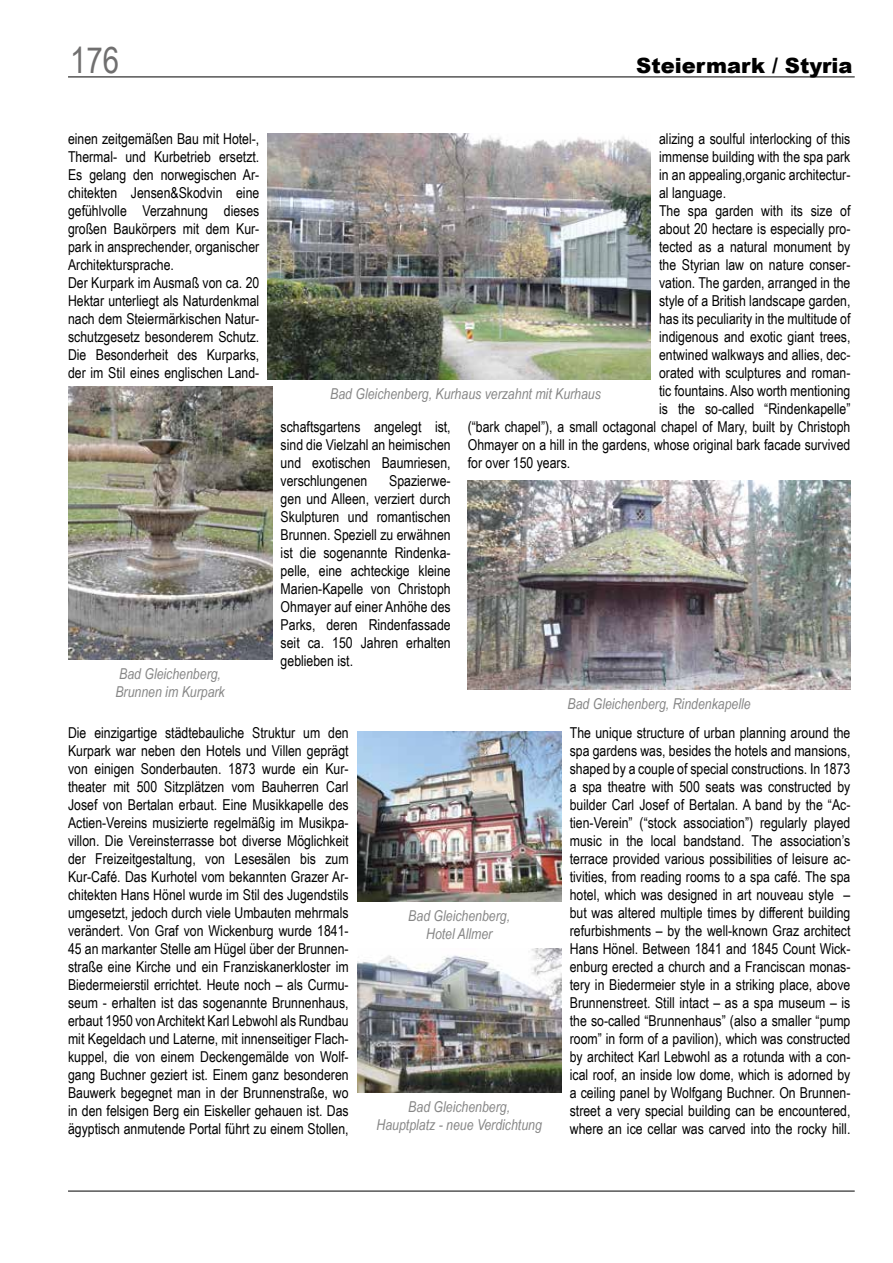
<style>
.page{position:relative;width:893px;height:1263px;background:#fff}
.page>*{position:absolute;margin:0;border:0;box-sizing:border-box;transform-origin:0 0}
.t1{font:36px "Arial Narrow";color:#706f6f}
.t2{font:900 21px "Arial";color:#000}
.t3{font:15px/18px "Arial Narrow";color:#000;text-align:justify}
.t4{font:italic 15px/18px "Arial Narrow";color:#878787;text-align:center}
</style>
<div class="page">
<img style="left:68px;top:387px;width:204px;height:272px">
<img style="left:357px;top:731px;width:204px;height:170px">
<img style="left:268px;top:133px;width:383px;height:246px">
<img style="left:468px;top:480px;width:382px;height:209px">
<img style="left:357px;top:948px;width:204px;height:145px">
<hr style="left:68px;top:77px;width:787px;height:1px;background:#000">
<hr style="left:68px;top:1191px;width:787px;height:1px;background:#000">
<h1 class="t1" style="left:70px;top:34px;width:51px">176</h1>
<h2 class="t2" style="left:636px;top:50px;width:218px">Steiermark / Styria</h2>
<p class="t3" style="left:68px;top:129px;width:193px;text-align:left">einen zeitgemäßen Bau mit Hotel-,<br>Thermal- und Kurbetrieb ersetzt.<br>Es gelang den norwegischen Ar&shy;chitekten Jensen&amp;Skodvin eine gefühlvolle Verzahnung dieses großen Baukörpers mit dem Kur&shy;park in ansprechender, organischer<br>Architektursprache.<br>Der Kurpark im Ausmaß von ca. 20<br>Hektar unterliegt als Naturdenkmal nach dem Steiermärkischen Natur&shy;schutzgesetz besonderem Schutz.<br>Die Besonderheit des Kurparks, der im Stil eines englischen Land-</p>
<p class="t4" style="left:115px;top:664px;width:111px;text-align:left">Bad Gleichenberg,<br>Brunnen im Kurpark</p>
<p class="t3" style="left:659px;top:129px;width:193px">alizing a soulful interlocking of this</p>
<p class="t3" style="left:659px;top:147px;width:193px">immense building with the spa park</p>
<p class="t3" style="left:659px;top:165px;width:193px">in an appealing,organic architectur-</p>
<p class="t3" style="left:659px;top:183px;width:69px">al language.</p>
<p class="t3" style="left:659px;top:201px;width:193px">The spa garden with its size of</p>
<p class="t3" style="left:659px;top:219px;width:193px">about 20 hectare is especially pro-</p>
<p class="t3" style="left:659px;top:237px;width:193px">tected as a natural monument by</p>
<p class="t3" style="left:659px;top:255px;width:193px">the Styrian law on nature conser-</p>
<p class="t3" style="left:659px;top:273px;width:193px">vation. The garden, arranged in the</p>
<p class="t3" style="left:659px;top:291px;width:193px">style of a British landscape garden,</p>
<p class="t3" style="left:659px;top:309px;width:193px">has its peculiarity in the multitude of</p>
<p class="t3" style="left:659px;top:327px;width:193px">indigenous and exotic giant trees,</p>
<p class="t3" style="left:659px;top:345px;width:193px">entwined walkways and allies, dec-</p>
<p class="t3" style="left:659px;top:363px;width:193px">orated with sculptures and roman-</p>
<p class="t3" style="left:659px;top:381px;width:193px">tic fountains. Also worth mentioning</p>
<p class="t3" style="left:659px;top:399px;width:193px">is the so-called “Rindenkapelle”</p>
<p class="t3" style="left:468px;top:417px;width:384px">(“bark chapel”), a small octagonal chapel of Mary, built by Christoph</p>
<p class="t3" style="left:468px;top:435px;width:384px">Ohmayer on a hill in the gardens, whose original bark facade survived</p>
<p class="t3" style="left:468px;top:453px;width:104px">for over 150 years.</p>
<p class="t4" style="left:330px;top:384px;width:272px">Bad Gleichenberg, Kurhaus verzahnt mit Kurhaus</p>
<p class="t3" style="left:281px;top:417px;width:172px">schaftsgartens angelegt ist, sind die Vielzahl an heimischen und exotischen Baumriesen, verschlungenen</p>
<p class="t3" style="left:281px;top:471px;width:172px;text-indent:109px">Spazierwe&shy;gen und Alleen, verziert durch Skulpturen und romantischen Brunnen. Speziell zu erwähnen ist die sogenannte Rindenka&shy;pelle, eine achteckige kleine Marien-Kapelle von Christoph Ohmayer auf einer Anhöhe des Parks, deren Rindenfassade seit ca. 150 Jahren erhalten geblieben ist.</p>
<p class="t4" style="left:567px;top:694px;width:185px">Bad Gleichenberg, Rindenkapelle</p>
<p class="t3" style="left:68px;top:723px;width:282px">Die einzigartige städtebauliche Struktur um den Kurpark war neben den Hotels und Villen geprägt von einigen Sonderbauten. 1873 wurde ein Kur&shy;theater mit 500 Sitzplätzen vom Bauherren Carl Josef von Bertalan erbaut. Eine Musikkapelle des Actien-Vereins musizierte regelmäßig im Musikpa&shy;villon. Die Vereinsterrasse bot diverse Möglichkeit der Freizeitgestaltung, von Lesesälen bis zum Kur-Café. Das Kurhotel vom bekannten Grazer Ar&shy;chitekten Hans Hönel wurde im Stil des Jugendstils umgesetzt, jedoch durch viele Umbauten mehrmals verändert. Von Graf von Wickenburg wurde 1841- 45 an markanter Stelle am Hügel über der Brunnen&shy;straße eine Kirche und ein Franziskanerkloster im Biedermeierstil errichtet. Heute noch – als Curmu&shy;seum - erhalten ist das sogenannte Brunnenhaus, erbaut 1950 von Architekt Karl Lebwohl als Rundbau mit Kegeldach und Laterne, mit innenseitiger Flach&shy;kuppel, die von einem Deckengemälde von Wolf&shy;gang Buchner geziert ist. Einem ganz besonderen Bauwerk begegnet man in der Brunnenstraße, wo in den felsigen Berg ein Eiskeller gehauen ist. Das ägyptisch anmutende Portal führt zu einem Stollen,</p>
<p class="t4" style="left:408px;top:906px;width:103px">Bad Gleichenberg,<br>Hotel Allmer</p>
<p class="t4" style="left:377px;top:1098px;width:167px">Bad Gleichenberg,<br>Hauptplatz - neue Verdichtung</p>
<p class="t3" style="left:570px;top:723px;width:282px">The unique structure of urban planning around the spa gardens was, besides the hotels and mansions, shaped by a couple of special constructions. In 1873 a spa theatre with 500 seats was constructed by builder Carl Josef of Bertalan. A band by the “Ac&shy;tien-Verein” (“stock association”) regularly played music in the local bandstand. The association’s terrace provided various possibilities of leisure ac&shy;tivities, from reading rooms to a spa café. The spa hotel, which was designed in art nouveau style – but was altered multiple times by different building refurbishments – by the well-known Graz architect Hans Hönel. Between 1841 and 1845 Count Wick&shy;enburg erected a church and a Franciscan monas&shy;tery in Biedermeier style in a striking place, above Brunnenstreet. Still intact – as a spa museum – is the so-called “Brunnenhaus” (also a smaller “pump room” in form of a pavilion), which was constructed by architect Karl Lebwohl as a rotunda with a con&shy;ical roof, an inside low dome, which is adorned by a ceiling panel by Wolfgang Buchner. On Brunnen&shy;street a very special building can be encountered, where an ice cellar was carved into the rocky hill.</p>
</div>
